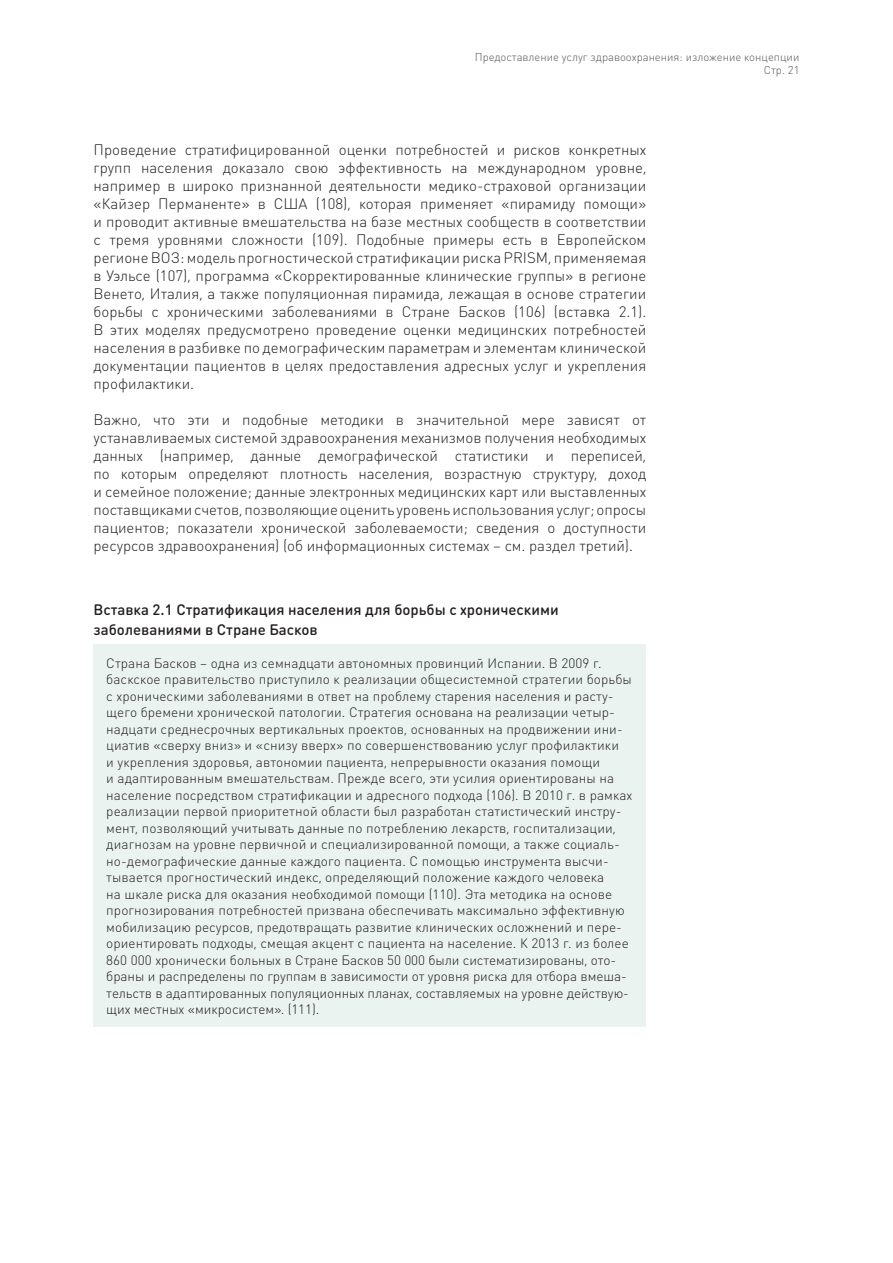
<style>
.page{position:relative;width:893px;height:1263px;background:#fff}
.page>*{position:absolute;margin:0;border:0;box-sizing:border-box;transform-origin:0 0}
.Brød_-Times_new_roma{font:300 15px/18px "DIN Round Pro";letter-spacing:-.005em;color:#231f20;text-align:justify}
.Tabel_overskrift{font:500 15px/19.5px "DIN Round Pro";color:#231f20}
.Start_rubrik{font:300 13.5px/16.5px "DIN Round Pro";letter-spacing:.005em;color:#231f20}
.t1{font:300 11.25px/13.5px "DIN Round Pro";color:#57585a;text-align:right}
</style>
<div class="page">
<div style="left:94px;top:644px;width:552px;height:383px;background:#ebf3f0"></div>
<p class="t1" style="left:475px;top:50px;width:326px">Предоставление услуг здравоохранения: изложение концепции<br>Стр. 21</p>
<p class="Brød_-Times_new_roma" style="left:94px;top:140px;width:554px">Проведение стратифицированной оценки потребностей и рисков конкретных групп населения доказало свою эффективность на международном уровне, например в широко признанной деятельности медико-страховой организации «Кайзер Перманенте» в США (108), которая применяет «пирамиду помощи» и проводит активные вмешательства на базе местных сообществ в соответствии с тремя уровнями сложности (109). Подобные примеры есть в Европейском регионе ВОЗ: модель прогностической стратификации риска PRISM, применяемая в Уэльсе (107), программа «Скорректированные клинические группы» в регионе Венето, Италия, а также популяционная пирамида, лежащая в основе стратегии борьбы с хроническими заболеваниями в Стране Басков (106) (вставка 2.1).<br>В этих моделях предусмотрено проведение оценки медицинских потребностей населения в разбивке по демографическим параметрам и элементам клинической документации пациентов в целях предоставления адресных услуг и укрепления профилактики.</p>
<p class="Brød_-Times_new_roma" style="left:94px;top:410px;width:554px">Важно, что эти и подобные методики в значительной мере зависят от устанавливаемых системой здравоохранения механизмов получения необходимых данных (например, данные демографической статистики и переписей, по которым определяют плотность населения, возрастную структуру, доход и семейное положение; данные электронных медицинских карт или выставленных поставщиками счетов, позволяющие оценить уровень использования услуг; опросы пациентов; показатели хронической заболеваемости; сведения о доступности ресурсов здравоохранения) (об информационных системах – см. раздел третий).</p>
<p class="Tabel_overskrift" style="left:94px;top:599px;width:467px">Вставка 2.1 Стратификация населения для борьбы с хроническими заболеваниями в Стране Басков</p>
<p class="Start_rubrik" style="left:106px;top:654px;width:527px">Страна Басков – одна из семнадцати автономных провинций Испании. В 2009 г. баскское правительство приступило к реализации общесистемной стратегии борьбы с хроническими заболеваниями в ответ на проблему старения населения и расту&shy;щего бремени хронической патологии. Стратегия основана на реализации четыр&shy;надцати среднесрочных вертикальных проектов, основанных на продвижении ини&shy;циатив «сверху вниз» и «снизу вверх» по совершенствованию услуг профилактики<br>и укрепления здоровья, автономии пациента, непрерывности оказания помощи<br>и адаптированным вмешательствам. Прежде всего, эти усилия ориентированы на население посредством стратификации и адресного подхода (106). В 2010 г. в рамках реализации первой приоритетной области был разработан статистический инстру&shy;мент, позволяющий учитывать данные по потреблению лекарств, госпитализации, диагнозам на уровне первичной и специализированной помощи, а также социаль&shy;но-демографические данные каждого пациента. С помощью инструмента высчи&shy;тывается прогностический индекс, определяющий положение каждого человека<br>на шкале риска для оказания необходимой помощи (110). Эта методика на основе прогнозирования потребностей призвана обеспечивать максимально эффективную мобилизацию ресурсов, предотвращать развитие клинических осложнений и пере&shy;ориентировать подходы, смещая акцент с пациента на население. К 2013 г. из более 860 000 хронически больных в Стране Басков 50 000 были систематизированы, ото&shy;браны и распределены по группам в зависимости от уровня риска для отбора вмеша&shy;тельств в адаптированных популяционных планах, составляемых на уровне действую&shy;щих местных «микросистем». (111).</p>
</div>
